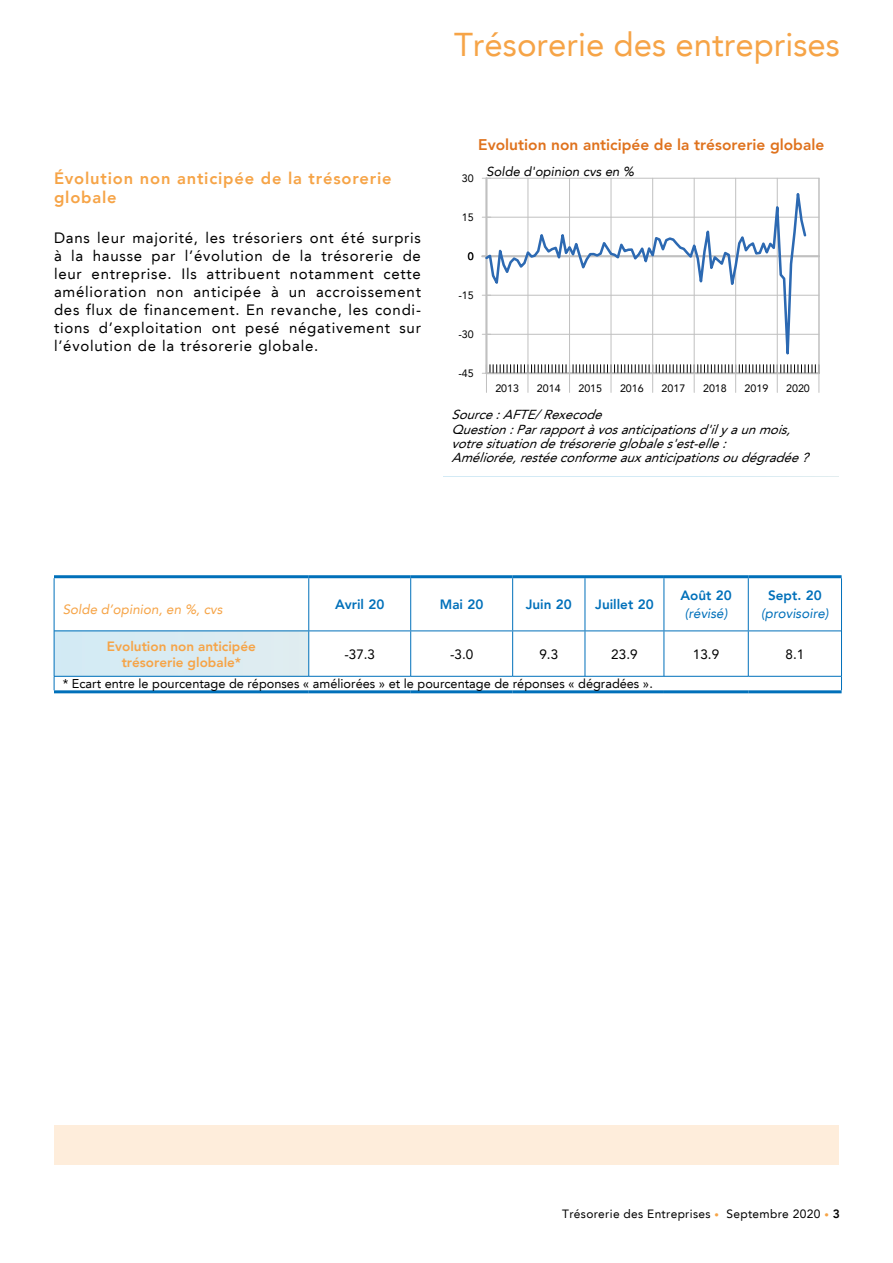
<style>
.page{position:relative;width:893px;height:1263px;background:#fff}
.page>*{position:absolute;margin:0;border:0;box-sizing:border-box;transform-origin:0 0}
.t1{font:33px "Avenir LT";color:#f6a447}
.t2{font:800 16.5px/19.8px "Avenir LT";letter-spacing:.05em;color:#f6a447}
.t3{font:800 15.45px "Avenir LT";color:#df721d}
.t4{font:15px/18px "Avenir LT";letter-spacing:.05em;color:#000;text-align:justify}
.t5{font:800 13.5px "Avenir LT";color:#0070ba}
.t6{font:800 13.5px/16.2px "Avenir LT";color:#f6a447;text-align:center}
.t7{font:13.5px "Avenir LT";color:#000}
.t8{font:italic 13.5px "Avenir LT";color:#f6a447}
.t9{font:italic 13.5px "Avenir LT";color:#0070ba}
.t10{font:italic 13.05px/14.4px "Avenir LT";color:#000}
.t11{font:italic 13.05px "Avenir LT";color:#000}
.t12{font:12.75px "Avenir LT";color:#000}
.t13{font:12px "Avenir LT";letter-spacing:.025em;color:#000}
.t14{font:10.65px "Avenir LT";color:#000}
.s1{font-size:9px;color:#f6a447}
.s2{font-weight:800}
</style>
<div class="page">
<hr style="left:819px;top:178px;width:1px;height:195px;background:#c0c0c0">
<hr style="left:818px;top:178px;width:1px;height:195px;background:#c0c0c0">
<hr style="left:482px;top:255px;width:337px;height:2px;background:#c0c0c0">
<svg style="left:482px;top:365px;width:338px;height:27px"></svg>
<hr style="left:486px;top:373px;width:333px;height:1px;background:#c0c0c0">
<hr style="left:486px;top:334px;width:333px;height:1px;background:#c0c0c0">
<hr style="left:486px;top:295px;width:333px;height:1px;background:#c0c0c0">
<hr style="left:486px;top:217px;width:333px;height:1px;background:#c0c0c0">
<hr style="left:486px;top:178px;width:333px;height:1px;background:#c0c0c0">
<svg style="left:483px;top:177px;width:325px;height:216px"></svg>
<svg style="left:55px;top:578px;width:786px;height:98px"></svg>
<div style="left:54px;top:631px;width:255px;height:45px;background:#daebf2"></div>
<hr style="left:54px;top:575px;width:255px;height:3px;background:#0070ba">
<hr style="left:309px;top:575px;width:102px;height:3px;background:#0070ba">
<hr style="left:411px;top:575px;width:102px;height:3px;background:#0070ba">
<hr style="left:513px;top:575px;width:72px;height:3px;background:#0070ba">
<hr style="left:585px;top:575px;width:79px;height:3px;background:#0070ba">
<hr style="left:664px;top:575px;width:84px;height:3px;background:#0070ba">
<hr style="left:748px;top:575px;width:94px;height:3px;background:#0070ba">
<hr style="left:54px;top:690px;width:255px;height:3px;background:#0070ba">
<hr style="left:309px;top:690px;width:102px;height:3px;background:#0070ba">
<hr style="left:411px;top:690px;width:102px;height:3px;background:#0070ba">
<hr style="left:513px;top:690px;width:72px;height:3px;background:#0070ba">
<hr style="left:585px;top:690px;width:79px;height:3px;background:#0070ba">
<hr style="left:664px;top:690px;width:84px;height:3px;background:#0070ba">
<hr style="left:748px;top:690px;width:94px;height:3px;background:#0070ba">
<hr style="left:54px;top:578px;width:1px;height:53px;background:#0070ba">
<hr style="left:308px;top:578px;width:1px;height:52px;background:#0070ba">
<hr style="left:410px;top:578px;width:1px;height:52px;background:#0070ba">
<hr style="left:512px;top:578px;width:1px;height:52px;background:#0070ba">
<hr style="left:585px;top:578px;width:1px;height:52px;background:#0070ba">
<hr style="left:664px;top:578px;width:1px;height:52px;background:#0070ba">
<hr style="left:748px;top:578px;width:1px;height:52px;background:#0070ba">
<hr style="left:841px;top:578px;width:1px;height:53px;background:#0070ba">
<hr style="left:54px;top:631px;width:1px;height:45px;background:#0070ba">
<hr style="left:308px;top:631px;width:1px;height:45px;background:#0070ba">
<hr style="left:410px;top:631px;width:1px;height:45px;background:#0070ba">
<hr style="left:512px;top:631px;width:1px;height:45px;background:#0070ba">
<hr style="left:585px;top:631px;width:1px;height:45px;background:#0070ba">
<hr style="left:664px;top:631px;width:1px;height:45px;background:#0070ba">
<hr style="left:748px;top:631px;width:1px;height:45px;background:#0070ba">
<hr style="left:841px;top:631px;width:1px;height:45px;background:#0070ba">
<hr style="left:54px;top:676px;width:255px;height:1px;background:#0070ba">
<svg style="left:54px;top:676px;width:1px;height:14px"></svg>
<hr style="left:309px;top:676px;width:102px;height:1px;background:#0070ba">
<hr style="left:411px;top:676px;width:102px;height:1px;background:#0070ba">
<hr style="left:513px;top:676px;width:72px;height:1px;background:#0070ba">
<hr style="left:585px;top:676px;width:79px;height:1px;background:#0070ba">
<hr style="left:664px;top:676px;width:84px;height:1px;background:#0070ba">
<hr style="left:748px;top:676px;width:94px;height:1px;background:#0070ba">
<svg style="left:841px;top:676px;width:1px;height:14px"></svg>
<hr style="left:54px;top:630px;width:255px;height:1px;background:#0070ba">
<hr style="left:309px;top:630px;width:102px;height:1px;background:#0070ba">
<hr style="left:411px;top:630px;width:102px;height:1px;background:#0070ba">
<hr style="left:513px;top:630px;width:72px;height:1px;background:#0070ba">
<hr style="left:585px;top:630px;width:79px;height:1px;background:#0070ba">
<hr style="left:664px;top:630px;width:84px;height:1px;background:#0070ba">
<hr style="left:748px;top:630px;width:93px;height:1px;background:#0070ba">
<div style="left:54px;top:1125px;width:785px;height:40px;background:#feeddb"></div>
<p class="t2" style="left:54px;top:168px;width:339px">Évolution non anticipée de la trésorerie globale</p>
<p class="t4" style="left:54px;top:229px;width:368px">Dans leur majorité, les trésoriers ont été surpris à la hausse par l’évolution de la trésorerie de leur entreprise. Ils attribuent notamment cette amélioration non anticipée à un accroissement des flux de financement. En revanche, les condi&shy;tions d’exploitation ont pesé négativement sur l’évolution de la trésorerie globale.</p>
<h1 class="t1" style="left:454px;top:25px;width:387px">Trésorerie des entreprises</h1>
<p class="t3" style="left:478px;top:135px;width:348px">Evolution non anticipée de la trésorerie globale</p>
<p class="t11" style="left:486px;top:164px;width:149px">Solde d'opinion cvs en %</p>
<p class="t14" style="left:462px;top:172px;width:13px">30</p>
<p class="t14" style="left:462px;top:211px;width:13px">15</p>
<p class="t14" style="left:468px;top:250px;width:7px">0</p>
<p class="t14" style="left:458px;top:289px;width:17px">-15</p>
<p class="t14" style="left:458px;top:328px;width:17px">-30</p>
<p class="t14" style="left:458px;top:367px;width:17px">-45</p>
<p class="t14" style="left:495px;top:383px;width:25px">2013</p>
<p class="t14" style="left:537px;top:383px;width:25px">2014</p>
<p class="t14" style="left:578px;top:383px;width:25px">2015</p>
<p class="t14" style="left:620px;top:383px;width:25px">2016</p>
<p class="t14" style="left:661px;top:383px;width:25px">2017</p>
<p class="t14" style="left:703px;top:383px;width:25px">2018</p>
<p class="t14" style="left:745px;top:383px;width:25px">2019</p>
<p class="t14" style="left:786px;top:383px;width:25px">2020</p>
<p class="t10" style="left:452px;top:407px;width:363px">Source:AFTE/Rexecode Question:Parrapportàvosanticipationsd'ilyaunmois, votresituationdetrésorerieglobales'est-elle:<br>Améliorée,restéeconformeauxanticipationsoudégradée?</p>
<p class="t8" style="left:63px;top:602px;width:161px">Solde d’opinion, en %, cvs</p>
<p class="t5" style="left:335px;top:597px;width:51px">Avril 20</p>
<p class="t5" style="left:440px;top:597px;width:45px">Mai 20</p>
<p class="t5" style="left:526px;top:597px;width:48px">Juin 20</p>
<p class="t5" style="left:595px;top:597px;width:60px">Juillet 20</p>
<p class="t5" style="left:680px;top:588px;width:53px">Août 20</p>
<p class="t9" style="left:685px;top:606px;width:44px">(révisé)</p>
<p class="t5" style="left:768px;top:588px;width:55px">Sept. 20</p>
<p class="t9" style="left:761px;top:606px;width:69px">(provisoire)</p>
<p class="t6" style="left:107px;top:638px;width:150px">Evolution non anticipée trésorerie globale*</p>
<p class="t7" style="left:344px;top:646px;width:32px">-37.3</p>
<p class="t7" style="left:450px;top:646px;width:25px">-3.0</p>
<p class="t7" style="left:539px;top:646px;width:20px">9.3</p>
<p class="t7" style="left:611px;top:646px;width:28px">23.9</p>
<p class="t7" style="left:693px;top:646px;width:28px">13.9</p>
<p class="t7" style="left:785px;top:646px;width:20px">8.1</p>
<p class="t12" style="left:63px;top:676px;width:592px">* Ecart entre le pourcentage de réponses « améliorées » et le pourcentage de réponses « dégradées ».</p>
<p class="t13" style="left:562px;top:1207px;width:279px">Trésorerie des Entreprises <span class="s1">•</span> Septembre 2020 <span class="s1">•</span> <span class="s2">3</span></p>
</div>
